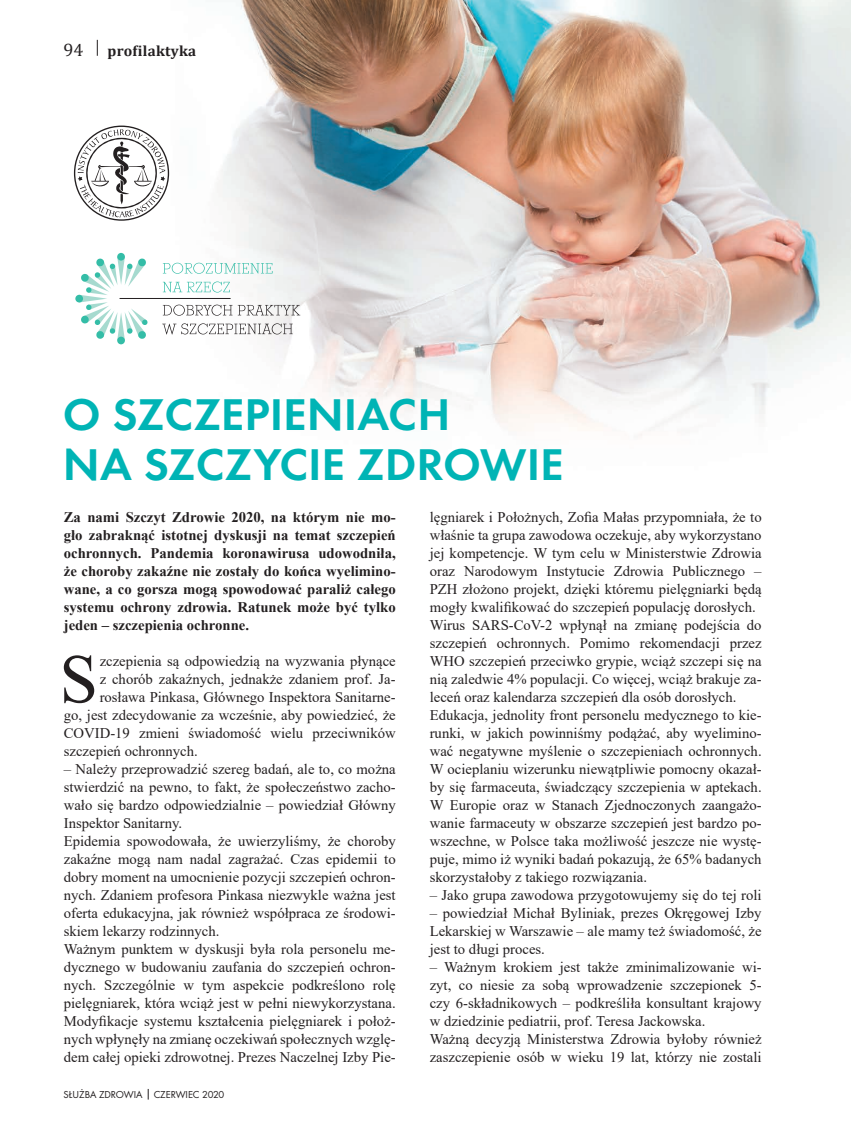
<style>
.page{position:relative;width:851px;height:1127px;background:#fff}
.page>*{position:absolute;margin:0;border:0;box-sizing:border-box;transform-origin:0 0}
.t1{font:69px "Times New Roman";color:#231f20}
.t2{font:46.05px/49.5px "Futura Dem";color:#00b4b5}
.t3{font:18px "Cambria";color:#231f20}
.t4{font:700 15px "Cambria";letter-spacing:.02em;color:#231f20}
.t5{font:14.7px/18px "Times New Roman";color:#231f20}
.t6{font:700 14.7px/18px "Times New Roman";color:#231f20;text-align:justify}
.t7{font:10.5px "Futura Boo";color:#231f20}
</style>
<div class="page">
<img style="left:73px;top:0;width:777px;height:436px">
<svg style="left:162px;top:323px;width:130px;height:11px"></svg>
<svg style="left:163px;top:305px;width:137px;height:11px"></svg>
<svg style="left:163px;top:281px;width:67px;height:11px"></svg>
<svg style="left:163px;top:263px;width:109px;height:11px"></svg>
<div style="left:117px;top:253px;width:8px;height:8px;background:#34bda7;border-radius:50%"></div>
<div style="left:75px;top:295px;width:8px;height:7px;background:#34bda7;border-radius:50%"></div>
<div style="left:117px;top:337px;width:8px;height:7px;background:#34bda7;border-radius:50%"></div>
<svg style="left:79px;top:257px;width:69px;height:83px"></svg>
<hr style="left:119px;top:298px;width:111px;height:1px;background:#231f20">
<svg style="left:74px;top:126px;width:95px;height:95px"></svg>
<svg style="left:97px;top:40px;width:1px;height:16px"></svg>
<p class="t3" style="left:64px;top:39px;width:21px">94</p>
<p class="t4" style="left:107px;top:40px;width:90px">profilaktyka</p>
<h2 class="t2" style="left:63px;top:390px;width:502px">O SZCZEPIENIACH<br>NA SZCZYCIE ZDROWIE</h2>
<p class="t6" style="left:64px;top:508px;width:333px">Za nami Szczyt Zdrowie 2020, na którym nie mo&shy;gło zabraknąć istotnej dyskusji na temat szczepień ochronnych. Pandemia koronawirusa udowodniła, że choroby zakaźne nie zostały do końca wyelimino&shy;wane, a co gorsza mogą spowodować paraliż całego systemu ochrony zdrowia. Ratunek może być tylko jeden – szczepienia ochronne.</p>
<h1 class="t1" style="left:59px;top:630px;width:40px">S</h1>
<p class="t5" style="left:100px;top:652px;width:297px">zczepienia są odpowiedzią na wyzwania płynące</p>
<p class="t5" style="left:429px;top:508px;width:333px">lęgniarek i Położnych, Zofia Małas przypomniała, że to właśnie ta grupa zawodowa oczekuje, aby wykorzystano jej kompetencje. W tym celu w Ministerstwie Zdrowia oraz Narodowym Instytucie Zdrowia Publicznego – PZH złożono projekt, dzięki któremu pielęgniarki będą mogły kwalifikować do szczepień populację dorosłych.<br>Wirus SARS-CoV-2 wpłynął na zmianę podejścia do szczepień ochronnych. Pomimo rekomendacji przez WHO szczepień przeciwko grypie, wciąż szczepi się na nią zaledwie 4% populacji. Co więcej, wciąż brakuje za&shy;leceń oraz kalendarza szczepień dla osób dorosłych.<br>Edukacja, jednolity front personelu medycznego to kie&shy;runki, w jakich powinniśmy podążać, aby wyelimino&shy;wać negatywne myślenie o szczepieniach ochronnych.<br>W ocieplaniu wizerunku niewątpliwie pomocny okazał&shy;by się farmaceuta, świadczący szczepienia w aptekach.<br>W Europie oraz w Stanach Zjednoczonych zaangażo&shy;wanie farmaceuty w obszarze szczepień jest bardzo po&shy;wszechne, w Polsce taka możliwość jeszcze nie wystę&shy;puje, mimo iż wyniki badań pokazują, że 65% badanych skorzystałoby z takiego rozwiązania.</p>
<p class="t5" style="left:429px;top:886px;width:333px">– Jako grupa zawodowa przygotowujemy się do tej roli</p>
<p class="t5" style="left:429px;top:904px;width:333px;text-align:justify">– powiedział Michał Byliniak, prezes Okręgowej Izby Lekarskiej w Warszawie – ale mamy też świadomość, że jest to długi proces.</p>
<p class="t5" style="left:429px;top:958px;width:333px">– Ważnym krokiem jest także zminimalizowanie wi&shy;zyt, co niesie za sobą wprowadzenie szczepionek 5- czy 6-składnikowych – podkreśliła konsultant krajowy w dziedzinie pediatrii, prof. Teresa Jackowska.<br>Ważną decyzją Ministerstwa Zdrowia byłoby również zaszczepienie osób w wieku 19 lat, którzy nie zostali</p>
<p class="t5" style="left:100px;top:670px;width:297px">z chorób zakaźnych, jednakże zdaniem prof. Ja-</p>
<p class="t5" style="left:100px;top:688px;width:297px">rosława Pinkasa, Głównego Inspektora Sanitarne-</p>
<p class="t5" style="left:64px;top:706px;width:333px">go, jest zdecydowanie za wcześnie, aby powiedzieć, że</p>
<p class="t5" style="left:64px;top:724px;width:333px">COVID-19 zmieni świadomość wielu przeciwników</p>
<p class="t5" style="left:64px;top:742px;width:135px">szczepień ochronnych.</p>
<p class="t5" style="left:64px;top:760px;width:333px">– Należy przeprowadzić szereg badań, ale to, co można stwierdzić na pewno, to fakt, że społeczeństwo zacho&shy;wało się bardzo odpowiedzialnie – powiedział Główny Inspektor Sanitarny.<br>Epidemia spowodowała, że uwierzyliśmy, że choroby zakaźne mogą nam nadal zagrażać. Czas epidemii to dobry moment na umocnienie pozycji szczepień ochron&shy;nych. Zdaniem profesora Pinkasa niezwykle ważna jest oferta edukacyjna, jak również współpraca ze środowi&shy;skiem lekarzy rodzinnych.<br>Ważnym punktem w dyskusji była rola personelu me&shy;dycznego w budowaniu zaufania do szczepień ochron&shy;nych. Szczególnie w tym aspekcie podkreślono rolę pielęgniarek, która wciąż jest w pełni niewykorzystana.<br>Modyfikacje systemu kształcenia pielęgniarek i położ&shy;nych wpłynęły na zmianę oczekiwań społecznych wzglę&shy;dem całej opieki zdrowotnej. Prezes Naczelnej Izby Pie-</p>
<p class="t7" style="left:64px;top:1088px;width:162px">SŁUŻBA ZDROWIA CZERWIEC 2020</p>
</div>
